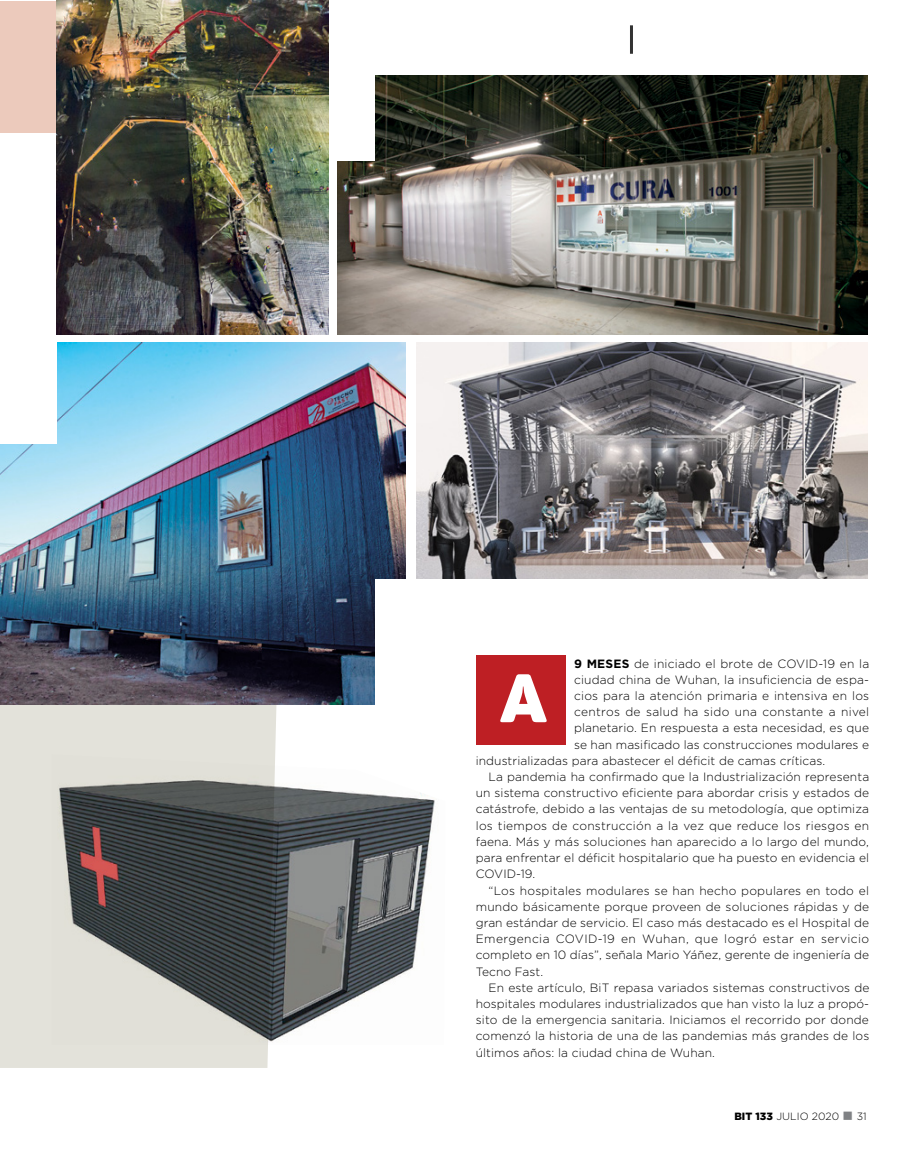
<style>
.page{position:relative;width:915px;height:1170px;background:#fff}
.page>*{position:absolute;margin:0;border:0;box-sizing:border-box;transform-origin:0 0}
.t1{font:67.5px "Panton Black Caps";color:#fff}
.t2{font:300 12px "Gotham";letter-spacing:.005em;color:#000}
.t3{font:300 12px "Gotham";letter-spacing:.035em;color:#000}
.t4{font:300 12px "Gotham";letter-spacing:.025em;color:#000}
.t5{font:300 10.5px "Gotham";letter-spacing:.005em;color:#000}
.s1{font-weight:700}
.s2{font-weight:900}
.s3{color:#808285}
</style>
<div class="page">
<div style="left:0;top:704px;width:276px;height:363px;background:#e3e2da"></div>
<div style="left:475px;top:655px;width:90px;height:90px;background:#be1f24"></div>
<img style="left:416px;top:343px;width:451px;height:235px">
<img style="left:0;top:343px;width:405px;height:361px">
<img style="left:52px;top:754px;width:383px;height:290px">
<img style="left:337px;top:75px;width:530px;height:259px">
<div style="left:375px;top:579px;width:41px;height:134px;background:#fff"></div>
<div style="left:334px;top:27px;width:41px;height:134px;background:#fff"></div>
<div style="left:0;top:0;width:57px;height:443px;background:#fff"></div>
<div style="left:0;top:1px;width:123px;height:132px;background:#eccabc"></div>
<img style="left:57px;top:0;width:271px;height:334px">
<hr style="left:629px;top:25px;width:3px;height:29px;background:#333">
<p class="t2" style="left:574px;top:655px;width:296px"><span class="s1">9 MESES</span> de iniciado el brote de COVI D-19 en la</p>
<p class="t2" style="left:574px;top:672px;width:296px">ciudad china de Wuhan, la insuficiencia de espa-</p>
<p class="t2" style="left:574px;top:688px;width:296px">cios para la atención primaria e intensiva en los</p>
<p class="t4" style="left:574px;top:704px;width:296px">centros de salud ha sido una constante a nivel</p>
<p class="t2" style="left:574px;top:720px;width:296px">planetario. En respuesta a esta necesidad, es que</p>
<p class="t2" style="left:574px;top:736px;width:296px">se han masificado las construcciones modulares e</p>
<p class="t2" style="left:475px;top:753px;width:351px">industrializadas para abastecer el déficit de camas críticas.</p>
<p class="t2" style="left:488px;top:769px;width:382px">La pandemia ha confirmado que la I ndustrialización representa</p>
<p class="t2" style="left:475px;top:785px;width:394px">un sistema constructivo eficiente para abordar crisis y estados de</p>
<p class="t2" style="left:475px;top:801px;width:394px">catástrofe, debido a las ventajas de su metodología, que optimiza</p>
<p class="t2" style="left:475px;top:817px;width:395px">los tiempos de construcción a la vez que reduce los riesgos en</p>
<p class="t2" style="left:475px;top:834px;width:394px">faena. Más y más soluciones han aparecido a lo largo del mundo,</p>
<p class="t2" style="left:475px;top:850px;width:395px">para enfrentar el déficit hospitalario que ha puesto en evidencia el</p>
<p class="t2" style="left:475px;top:866px;width:61px">COVI D-19.</p>
<p class="t2" style="left:488px;top:882px;width:382px">“Los hospitales modulares se han hecho populares en todo el</p>
<p class="t2" style="left:475px;top:898px;width:395px">mundo básicamente porque proveen de soluciones rápidas y de</p>
<p class="t2" style="left:475px;top:915px;width:395px">gran estándar de servicio. El caso más destacado es el Hospital de</p>
<p class="t3" style="left:475px;top:931px;width:395px">Emergencia COVI D-19 en Wuhan, que logró estar en servicio</p>
<p class="t2" style="left:475px;top:947px;width:395px">completo en 10 días”, señala Mario Yáñez, gerente de ingeniería de</p>
<p class="t2" style="left:475px;top:963px;width:69px">Tecno Fast.</p>
<p class="t2" style="left:488px;top:979px;width:382px">En este artículo, BiT repasa variados sistemas constructivos de</p>
<p class="t2" style="left:475px;top:996px;width:394px">hospitales modulares industrializados que han visto la luz a propó-</p>
<p class="t2" style="left:475px;top:1012px;width:394px">sito de la emergencia sanitaria. I niciamos el recorrido por donde</p>
<p class="t2" style="left:475px;top:1028px;width:395px">comenzó la historia de una de las pandemias más grandes de los</p>
<p class="t2" style="left:475px;top:1044px;width:240px">últimos años: la ciudad china de Wuhan.</p>
<h1 class="t1" style="left:500px;top:654px;width:48px">A</h1>
<p class="t5" style="left:734px;top:1109px;width:134px"><span class="s2">BIT 133</span> julio 2020 <span class="s3">■</span> 31</p>
</div>
